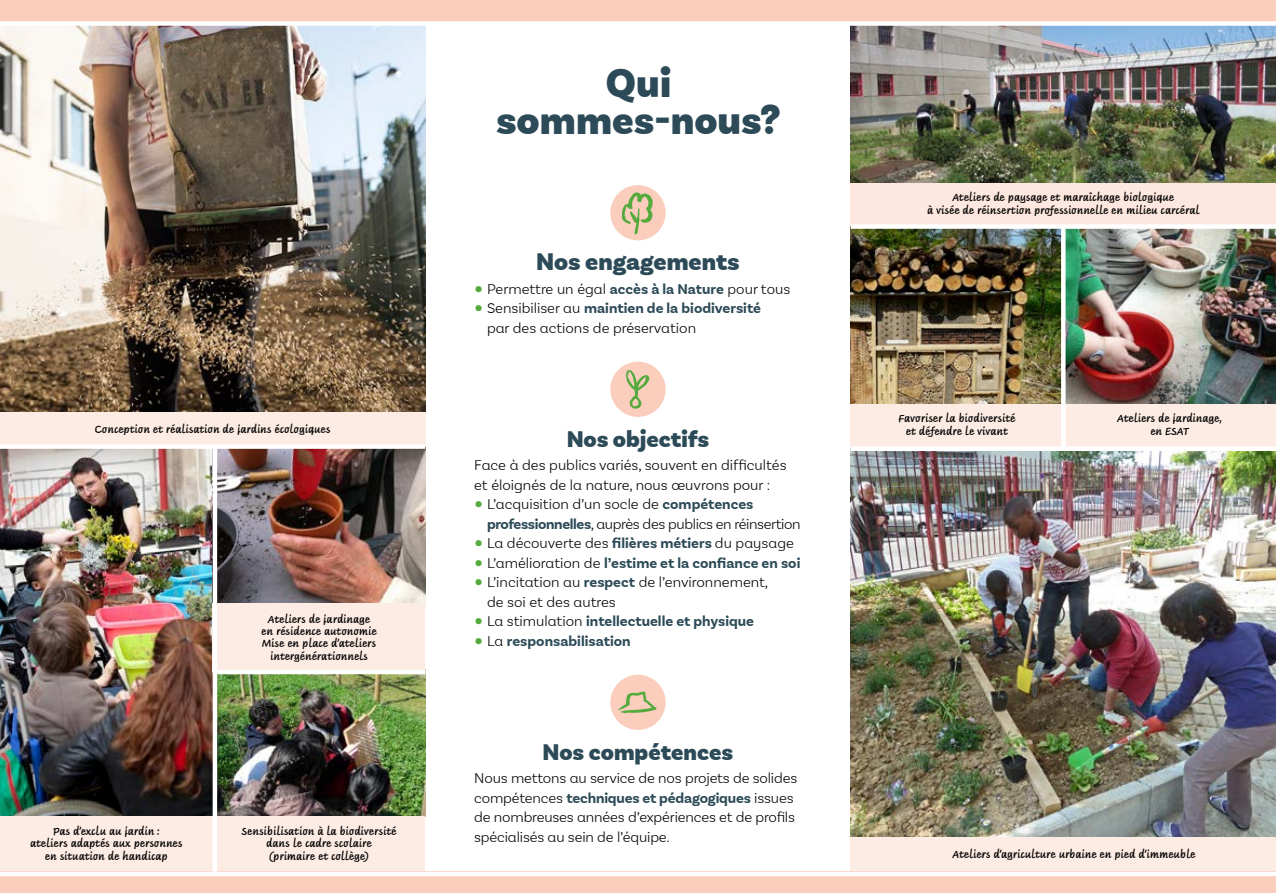
<style>
.page{position:relative;width:1276px;height:893px;background:#fff}
.page>*{position:absolute;margin:0;border:0;box-sizing:border-box;transform-origin:0 0}
.t1{font:900 42px/37.5px "Basic Sans";color:#2c4a57;text-align:center}
.t2{font:900 25.5px "Basic Sans";color:#2c4a57}
.t3{font:900 24px "Basic Sans";color:#2c4a57}
.t4{font:300 15px/19.5px "Basic Sans Alt";color:#000}
.t5{font:700 15px "Basic Sans";color:#2c4a57}
.t6{font:300 15px/19.5px "Basic Sans Alt";letter-spacing:-.025em;color:#000}
.t7{font:500 11.25px/12.3px "Slandic";color:#000;text-align:center}
.s1{font-family:"Adelle Sans EXT";font-weight:800;color:#54aa3d}
.s2{font-family:"Basic Sans";font-weight:700;color:#2c4a57}
.s3{font-family:"Basic Sans Alt";font-weight:300;color:#000}
</style>
<div class="page">
<div style="left:610px;top:185px;width:55px;height:55px;background:#facdbc;border-radius:50%"></div>
<svg style="left:622px;top:192px;width:31px;height:43px"></svg>
<div style="left:610px;top:362px;width:55px;height:55px;background:#facdbc;border-radius:50%"></div>
<svg style="left:626px;top:370px;width:23px;height:39px"></svg>
<div style="left:610px;top:675px;width:55px;height:55px;background:#facdbc;border-radius:50%"></div>
<svg style="left:618px;top:691px;width:38px;height:22px"></svg>
<img style="left:0;top:26px;width:425px;height:386px">
<img style="left:850px;top:26px;width:426px;height:157px">
<img style="left:217px;top:674px;width:208px;height:142px">
<img style="left:0;top:449px;width:213px;height:367px">
<img style="left:850px;top:451px;width:426px;height:387px">
<img style="left:217px;top:449px;width:208px;height:155px">
<img style="left:850px;top:229px;width:426px;height:175px">
<div style="left:0;top:412px;width:425px;height:34px;background:#fdece4"></div>
<div style="left:850px;top:183px;width:426px;height:42px;background:#fde7de"></div>
<div style="left:0;top:816px;width:213px;height:56px;background:#fdece4"></div>
<div style="left:213px;top:816px;width:212px;height:56px;background:#fdece4"></div>
<div style="left:850px;top:404px;width:213px;height:42px;background:#fdece4"></div>
<div style="left:1063px;top:404px;width:213px;height:42px;background:#fdece4"></div>
<div style="left:213px;top:604px;width:212px;height:68px;background:#fdece4"></div>
<div style="left:850px;top:838px;width:426px;height:34px;background:#fdece4"></div>
<div style="left:0;top:0;width:1276px;height:21px;background:#facdbc"></div>
<div style="left:0;top:872px;width:1276px;height:21px;background:#facdbc"></div>
<div style="left:0;top:444px;width:425px;height:5px;background:#fff"></div>
<hr style="left:0;top:872px;width:1276px;height:4px;background:#fff">
<div style="left:850px;top:224px;width:426px;height:5px;background:#fff"></div>
<hr style="left:213px;top:670px;width:212px;height:4px;background:#fff">
<hr style="left:213px;top:447px;width:4px;height:425px;background:#fff">
<svg style="left:1061px;top:229px;width:4px;height:217px"></svg>
<p class="t7" style="left:95px;top:422px;width:237px">Conception et réalisation de jardins écologiques</p>
<p class="t7" style="left:261px;top:611px;width:117px">Ateliers de jardinage en résidence autonomie<br>Mise en place d’ateliers intergénérationnels</p>
<p class="t7" style="left:30px;top:824px;width:154px">Pas d’exclu au jardin :<br>ateliers adaptés aux personnes en situation de handicap</p>
<p class="t7" style="left:242px;top:824px;width:156px">Sensibilisation à la biodiversité dans le cadre scolaire<br>(primaire et collège)</p>
<h1 class="t1" style="left:496px;top:65px;width:286px">Qui sommes-nous?</h1>
<h2 class="t2" style="left:536px;top:246px;width:205px">Nos engagements</h2>
<h3 class="t4" style="left:474px;top:279px;width:317px"><span class="s1">●</span> Permettre un égal <span class="s2">accès à la Nature</span> pour tous</h3>
<h3 class="t5" style="left:474px;top:299px;width:288px"><span class="s1">●</span> <span class="s3">Sensibiliser au</span> maintien de la biodiversité</h3>
<h3 class="t4" style="left:487px;top:318px;width:211px">par des actions de préservation</h3>
<h3 class="t3" style="left:567px;top:424px;width:144px">Nos objectifs</h3>
<h3 class="t4" style="left:474px;top:455px;width:314px">Face à des publics variés, souvent en difficultés et éloignés de la nature, nous œuvrons pour :</h3>
<h3 class="t6" style="left:487px;top:494px;width:315px;text-indent:-13px"><span class="s1">●</span> L’acquisition d’un socle de <span class="s2">compétences professionnelles</span>, auprès des publics en réinsertion</h3>
<h3 class="t4" style="left:474px;top:533px;width:321px"><span class="s1">●</span> La découverte des <span class="s2">filières métiers</span> du paysage</h3>
<h3 class="t5" style="left:474px;top:554px;width:328px"><span class="s1">●</span> <span class="s3">L’amélioration de</span> l’estime et la confiance en soi</h3>
<h3 class="t4" style="left:487px;top:572px;width:283px;text-indent:-13px"><span class="s1">●</span> L’incitation au <span class="s2">respect</span> de l’environnement, de soi et des autres</h3>
<h3 class="t5" style="left:474px;top:612px;width:281px"><span class="s1">●</span> <span class="s3">La stimulation</span> intellectuelle et physique</h3>
<h3 class="t5" style="left:474px;top:632px;width:158px"><span class="s1">●</span> <span class="s3">La</span> responsabilisation</h3>
<h3 class="t3" style="left:542px;top:737px;width:192px">Nos compétences</h3>
<h3 class="t4" style="left:474px;top:768px;width:324px">Nous mettons au service de nos projets de solides</h3>
<h3 class="t5" style="left:474px;top:789px;width:321px"><span class="s3">compétences</span> techniques et pédagogiques <span class="s3">issues</span></h3>
<h3 class="t4" style="left:474px;top:807px;width:322px">de nombreuses années d’expériences et de profils spécialisés au sein de l’équipe.</h3>
<p class="t7" style="left:927px;top:190px;width:274px">Ateliers de paysage et maraîchage biologique<br>à visée de réinsertion professionnelle en milieu carcéral</p>
<p class="t7" style="left:898px;top:411px;width:118px">Favoriser la biodiversité et défendre le vivant</p>
<p class="t7" style="left:1117px;top:411px;width:106px">Ateliers de jardinage, en ESAT</p>
<p class="t7" style="left:952px;top:847px;width:244px">Ateliers d’agriculture urbaine en pied d’immeuble</p>
</div>
